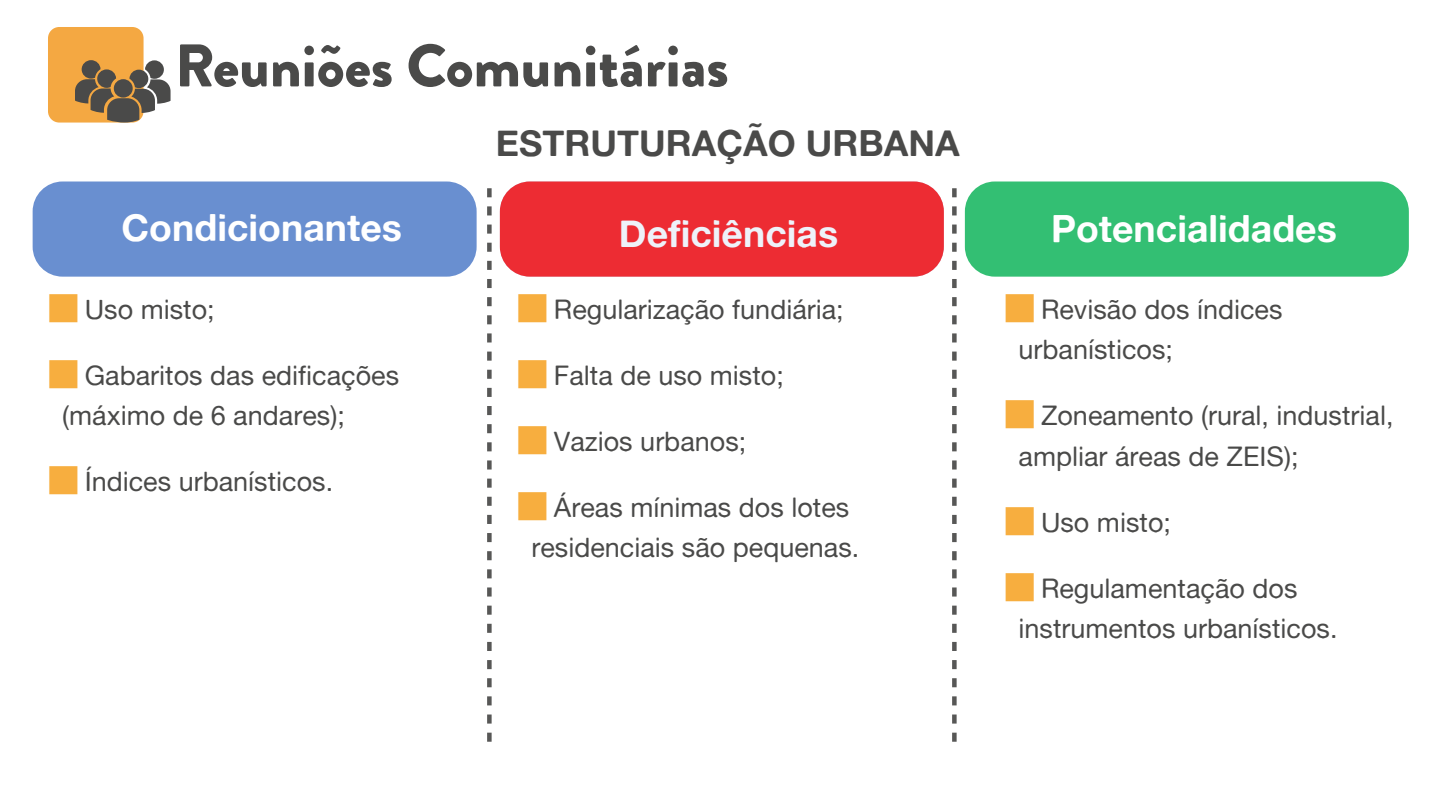
<style>
.page{position:relative;width:1440px;height:810px;background:#fff}
.page>*{position:absolute;margin:0;border:0;box-sizing:border-box;transform-origin:0 0}
.t1{font:900 60px "Brandon Grotesque";color:#4a4a49}
.t2{font:37.5px "Alte Haas Grotesk Bold";color:#fff}
.t3{font:36px "Alte Haas Grotesk Bold";color:#4a4a49}
.t4{font:27px/40.5px "Alte Haas Grotesk";color:#4a4a49}
</style>
<div class="page">
<div style="left:33px;top:182px;width:444px;height:95px;background:#698fd0;border-radius:30px"></div>
<div style="left:500px;top:182px;width:444px;height:95px;background:#ed2c33;border-radius:30px"></div>
<div style="left:965px;top:182px;width:444px;height:95px;background:#33bf73;border-radius:30px"></div>
<svg style="left:487px;top:188px;width:5px;height:554px"></svg>
<svg style="left:952px;top:188px;width:5px;height:554px"></svg>
<div style="left:48px;top:27px;width:96px;height:96px;background:#f4a842;border-radius:11px"></div>
<svg style="left:75px;top:60px;width:96px;height:63px"></svg>
<h1 class="t1" style="left:175px;top:23px;width:555px">Reuniões Comunitárias</h1>
<h3 class="t3" style="left:496px;top:121px;width:466px">ESTRUTURAÇÃO URBANA</h3>
<h2 class="t2" style="left:122px;top:204px;width:282px">Condicionantes</h2>
<h2 class="t2" style="left:619px;top:211px;width:221px">Deficiências</h2>
<h2 class="t2" style="left:1051px;top:205px;width:287px">Potencialidades</h2>
<p class="t4" style="left:85px;top:289px;width:132px">Uso misto;</p>
<p class="t4" style="left:62px;top:355px;width:338px;text-indent:22px">Gabaritos das edificações (máximo de 6 andares);</p>
<p class="t4" style="left:85px;top:461px;width:250px">Índices urbanísticos.</p>
<p class="t4" style="left:554px;top:289px;width:291px">Regularização fundiária;</p>
<p class="t4" style="left:554px;top:355px;width:232px">Falta de uso misto;</p>
<p class="t4" style="left:554px;top:421px;width:194px">Vazios urbanos;</p>
<p class="t4" style="left:531px;top:487px;width:330px;text-align:center">Áreas mínimas dos lotes residenciais são pequenas.</p>
<p class="t4" style="left:1019px;top:289px;width:266px;text-indent:22px">Revisão dos índices urbanísticos;</p>
<p class="t4" style="left:1019px;top:395px;width:377px;text-indent:22px">Zoneamento (rural, industrial, ampliar áreas de ZEIS);</p>
<p class="t4" style="left:1041px;top:502px;width:132px">Uso misto;</p>
<p class="t4" style="left:1019px;top:568px;width:321px;text-indent:22px">Regulamentação dos instrumentos urbanísticos.</p>
</div>
